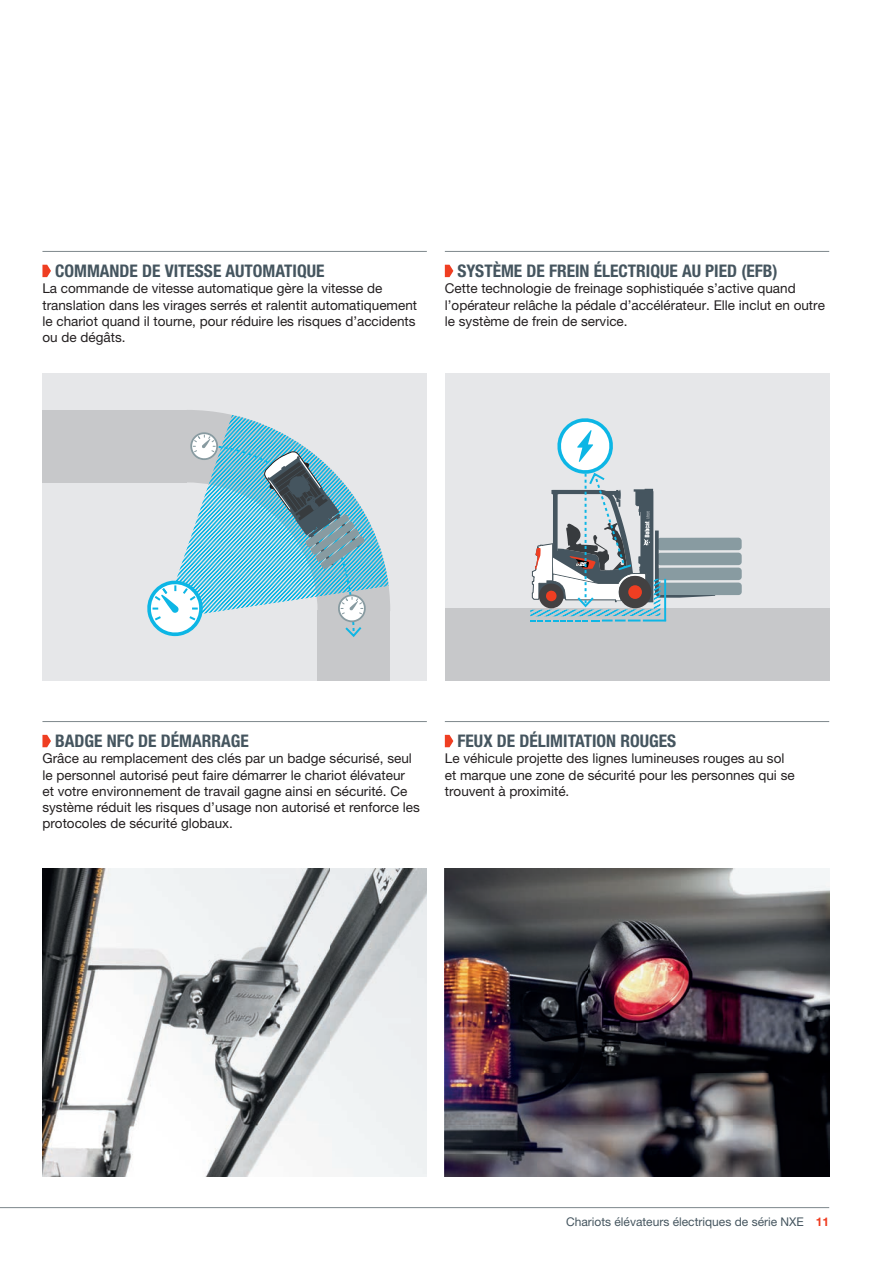
<style>
.page{position:relative;width:893px;height:1263px;background:#fff}
.page>*{position:absolute;margin:0;border:0;box-sizing:border-box;transform-origin:0 0}
.t1{font:700 condensed 17.4px "Helvetica Neue LT Pro";color:#45555f}
.t2{font:13.5px/16.2px "Helvetica Neue LT Pro";color:#231f20}
.t3{font:12px "Helvetica Neue LT Pro";color:#45555f}
.s1{font-weight:700;color:#ef3e22}
</style>
<div class="page">
<hr style="left:0;top:1207px;width:829px;height:1px;background:#7d878b">
<div style="left:42px;top:373px;width:385px;height:308px;background:#e6e7e9"></div>
<div style="left:42px;top:410px;width:145px;height:72px;background:#c7c8ca"></div>
<div style="left:317px;top:611px;width:73px;height:70px;background:#c7c8ca"></div>
<svg style="left:146px;top:410px;width:244px;height:227px"></svg>
<div style="left:445px;top:373px;width:384px;height:251px;background:#e6e7e9"></div>
<div style="left:445px;top:608px;width:384px;height:73px;background:#c7c8ca"></div>
<div style="left:657px;top:583px;width:85px;height:12px;background:#889ba1;border-radius:3px"></div>
<div style="left:657px;top:568px;width:85px;height:12px;background:#889ba1;border-radius:3px"></div>
<div style="left:657px;top:553px;width:85px;height:12px;background:#889ba1;border-radius:3px"></div>
<div style="left:657px;top:538px;width:85px;height:12px;background:#889ba1;border-radius:3px"></div>
<svg style="left:530px;top:418px;width:185px;height:204px"></svg>
<img style="left:42px;top:869px;width:385px;height:308px">
<img style="left:445px;top:869px;width:384px;height:307px">
<hr style="left:42px;top:721px;width:385px;height:1px;background:#7d878b">
<svg style="left:42px;top:735px;width:9px;height:12px"></svg>
<hr style="left:445px;top:721px;width:384px;height:1px;background:#7d878b">
<svg style="left:445px;top:735px;width:8px;height:12px"></svg>
<hr style="left:42px;top:251px;width:385px;height:1px;background:#7d878b">
<svg style="left:42px;top:265px;width:9px;height:12px"></svg>
<hr style="left:445px;top:251px;width:384px;height:1px;background:#7d878b">
<svg style="left:445px;top:265px;width:8px;height:12px"></svg>
<p class="t1" style="left:55px;top:265px;width:271px">COMMANDE DE VITESSE AUTOMATIQUE</p>
<p class="t2" style="left:42px;top:282px;width:376px">La commande de vitesse automatique gère la vitesse de translation dans les virages serrés et ralentit automatiquement le chariot quand il tourne, pour réduire les risques d’accidents ou de dégâts.</p>
<p class="t1" style="left:457px;top:265px;width:322px">SYSTÈME DE FREIN ÉLECTRIQUE AU PIED (EFB)</p>
<p class="t2" style="left:445px;top:282px;width:382px">Cette technologie de freinage sophistiquée s’active quand l’opérateur relâche la pédale d’accélérateur. Elle inclut en outre le système de frein de service.</p>
<p class="t1" style="left:55px;top:735px;width:195px">BADGE NFC DE DÉMARRAGE</p>
<p class="t2" style="left:42px;top:752px;width:379px">Grâce au remplacement des clés par un badge sécurisé, seul le personnel autorisé peut faire démarrer le chariot élévateur et votre environnement de travail gagne ainsi en sécurité. Ce système réduit les risques d’usage non autorisé et renforce les protocoles de sécurité globaux.</p>
<p class="t1" style="left:457px;top:735px;width:220px">FEUX DE DÉLIMITATION ROUGES</p>
<p class="t2" style="left:445px;top:752px;width:351px">Le véhicule projette des lignes lumineuses rouges au sol et marque une zone de sécurité pour les personnes qui se trouvent à proximité.</p>
<p class="t3" style="left:566px;top:1217px;width:265px">Chariots élévateurs électriques de série NXE <span class="s1">11</span></p>
</div>
